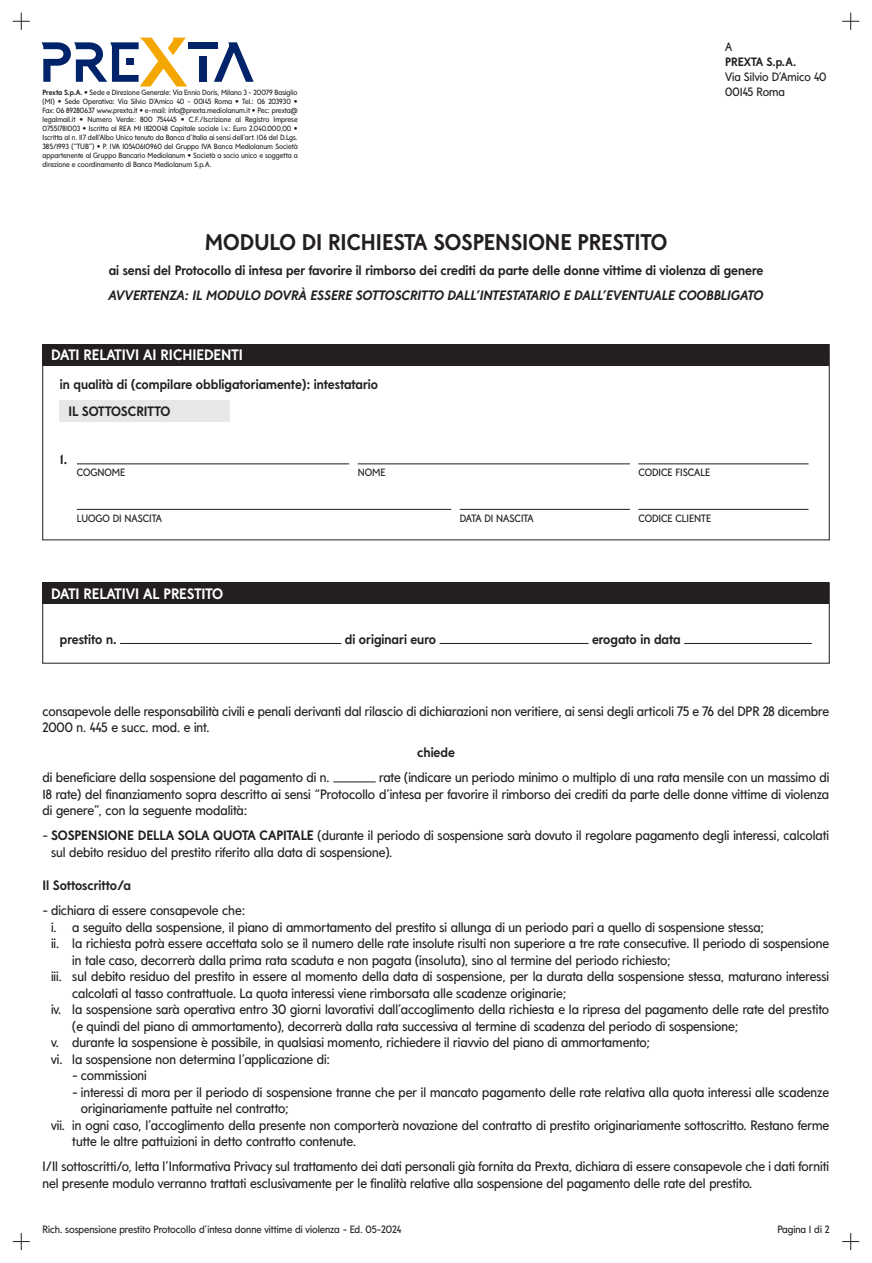
<style>
.page{position:relative;width:872px;height:1263px;background:#fff}
.page>*{position:absolute;margin:0;border:0;box-sizing:border-box;transform-origin:0 0}
.t1{font:700 22.5px "Mediolanum Sans";color:#231f20}
.t2{font:700 15px "Mediolanum Sans";color:#fff}
.t3{font:13.5px/16.5px "Mediolanum Sans";color:#231f20}
.t4{font:700 13.5px/27.8px "Mediolanum Sans";color:#231f20}
.t5{font:italic 700 13.5px "Mediolanum Sans";color:#231f20}
.t6{font:12px/15px "Mediolanum Sans";color:#231f20}
.t7{font:700 12px "Mediolanum Sans";color:#231f20}
.t8{font:10.5px "Mediolanum Sans";color:#231f20}
.t9{font:7.5px/9px "Mediolanum Sans";color:#231f20;text-align:justify}
.s1{font-weight:700}
.s2{font-family:"Helvetica Neue LT Std";font-weight:700}
</style>
<div class="page">
<div style="left:60px;top:401px;width:170px;height:21px;background:#e6e7e9"></div>
<hr style="left:77px;top:464px;width:272px;height:1px;background:#231f20">
<hr style="left:358px;top:464px;width:272px;height:1px;background:#231f20">
<hr style="left:638px;top:464px;width:170px;height:1px;background:#231f20">
<hr style="left:77px;top:509px;width:374px;height:1px;background:#231f20">
<hr style="left:460px;top:509px;width:170px;height:1px;background:#231f20">
<hr style="left:638px;top:509px;width:170px;height:1px;background:#231f20">
<hr style="left:120px;top:643px;width:221px;height:1px;background:#231f20">
<hr style="left:439px;top:643px;width:149px;height:1px;background:#231f20">
<hr style="left:684px;top:643px;width:128px;height:1px;background:#231f20">
<div style="left:43px;top:344px;width:786px;height:22px;background:#231f20"></div>
<div style="left:43px;top:583px;width:786px;height:21px;background:#231f20"></div>
<hr style="left:333px;top:782px;width:43px;height:1px;background:#231f20">
<svg style="left:41px;top:38px;width:146px;height:49px"></svg>
<div style="left:199px;top:56px;width:7px;height:26px;background:#002369"></div>
<div style="left:188px;top:42px;width:29px;height:7px;background:#002369"></div>
<svg style="left:214px;top:42px;width:40px;height:40px"></svg>
<svg style="left:13px;top:13px;width:17px;height:17px"></svg>
<svg style="left:842px;top:13px;width:17px;height:17px"></svg>
<svg style="left:13px;top:1233px;width:17px;height:17px"></svg>
<svg style="left:842px;top:1233px;width:17px;height:17px"></svg>
<p class="t9" style="left:43px;top:88px;width:257px"><span class="s1">Prexta S.p.A.</span> <span class="s2">•</span> Sede e Direzione Generale: Via Ennio Doris, Milano 3 - 20079 Basiglio (MI) <span class="s2">•</span> Sede Operativa: Via Silvio D’Amico 40 - 00145 Roma <span class="s2">•</span> Tel.: 06 203930 <span class="s2">• </span>Fax: 06 89280637 www.prexta.it <span class="s2">•</span> e-mail: info@prexta.mediolanum.it <span class="s2">•</span> Pec: prexta@ legalmail.it <span class="s2">•</span> Numero Verde: 800 754445 <span class="s2">•</span> C.F./Iscrizione al Registro Imprese 07551781003 <span class="s2">•</span> Iscritta al REA MI 1820048 Capitale sociale i.v.: Euro 2.040.000,00 <span class="s2">• </span>Iscritta al n. 117 dell’Albo Unico tenuto da Banca d’Italia ai sensi dell’art. 106 del D.Lgs.<br>385/1993 (“TUB”) <span class="s2">•</span> P. IVA 10540610960 del Gruppo IVA Banca Mediolanum Società appartenente al Gruppo Bancario Mediolanum <span class="s2">•</span> Società a socio unico e soggetta a direzione e coordinamento di Banca Mediolanum S.p.A.</p>
<p class="t6" style="left:725px;top:40px;width:9px">A</p>
<p class="t7" style="left:725px;top:55px;width:72px">PREXTA S.p.A.</p>
<p class="t6" style="left:725px;top:70px;width:103px">Via Silvio D’Amico 40<br>00145 Roma</p>
<h1 class="t1" style="left:205px;top:229px;width:464px">MODULO DI RICHIESTA SOSPENSIONE PRESTITO</h1>
<p class="t4" style="left:109px;top:256px;width:656px">ai sensi del Protocollo di intesa per favorire il rimborso dei crediti da parte delle donne vittime di violenza di genere</p>
<p class="t5" style="left:109px;top:287px;width:656px">AVVERTENZA: IL MODULO DOVRÀ ESSERE SOTTOSCRITTO DALL’INTESTATARIO E DALL’EVENTUALE COOBBLIGATO</p>
<p class="t2" style="left:51px;top:346px;width:193px">DATI RELATIVI AI RICHIEDENTI</p>
<p class="t4" style="left:68px;top:370px;width:311px;text-indent:-9px">in qualità di (compilare obbligatoriamente): intestatario<br>IL SOTTOSCRITTO</p>
<p class="t4" style="left:60px;top:445px;width:9px">1.</p>
<p class="t8" style="left:77px;top:466px;width:50px">COGNOME</p>
<p class="t8" style="left:358px;top:466px;width:29px">NOME</p>
<p class="t8" style="left:638px;top:466px;width:73px">CODICE FISCALE</p>
<p class="t8" style="left:77px;top:512px;width:87px">LUOGO DI NASCITA</p>
<p class="t8" style="left:460px;top:512px;width:75px">DATA DI NASCITA</p>
<p class="t8" style="left:638px;top:512px;width:74px">CODICE CLIENTE</p>
<p class="t2" style="left:51px;top:585px;width:174px">DATI RELATIVI AL PRESTITO</p>
<p class="t4" style="left:60px;top:625px;width:58px">prestito n.</p>
<p class="t4" style="left:345px;top:625px;width:93px">di originari euro</p>
<p class="t4" style="left:592px;top:625px;width:90px">erogato in data</p>
<p class="t3" style="left:43px;top:703px;width:788px">consapevole delle responsabilità civili e penali derivanti dal rilascio di dichiarazioni non veritiere, ai sensi degli articoli 75 e 76 del DPR 28 dicembre<br>2000 n. 445 e succ. mod. e int.</p>
<p class="t4" style="left:417px;top:738px;width:39px">chiede</p>
<p class="t3" style="left:43px;top:769px;width:288px">di beneficiare della sospensione del pagamento di n.</p>
<p class="t3" style="left:43px;top:769px;width:788px;text-align:justify;text-indent:337px">rate (indicare un periodo minimo o multiplo di una rata mensile con un massimo di 18 rate) del finanziamento sopra descritto ai sensi “Protocollo d’intesa per favorire il rimborso dei crediti da parte delle donne vittime di violenza di genere”, con la seguente modalità:</p>
<p class="t3" style="left:51px;top:827px;width:779px;text-indent:-9px">- <span class="s1">SOSPENSIONE DELLA SOLA QUOTA CAPITALE</span> (durante il periodo di sospensione sarà dovuto il regolare pagamento degli interessi, calcolati sul debito residuo del prestito riferito alla data di sospensione).</p>
<p class="t4" style="left:43px;top:871px;width:90px">Il Sottoscritto/a</p>
<p class="t3" style="left:43px;top:902px;width:204px">- dichiara di essere consapevole che:</p>
<p class="t3" style="left:51px;top:919px;width:714px">i. a seguito della sospensione, il piano di ammortamento del prestito si allunga di un periodo pari a quello di sospensione stessa;</p>
<p class="t3" style="left:51px;top:935px;width:779px">ii. la richiesta potrà essere accettata solo se il numero delle rate insolute risulti non superiore a tre rate consecutive. Il periodo di sospensione</p>
<p class="t3" style="left:72px;top:952px;width:600px">in tale caso, decorrerà dalla prima rata scaduta e non pagata (insoluta), sino al termine del periodo richiesto;</p>
<p class="t3" style="left:51px;top:968px;width:779px">iii. sul debito residuo del prestito in essere al momento della data di sospensione, per la durata della sospensione stessa, maturano interessi</p>
<p class="t3" style="left:72px;top:985px;width:495px">calcolati al tasso contrattuale. La quota interessi viene rimborsata alle scadenze originarie;</p>
<p class="t3" style="left:51px;top:1001px;width:779px">iv. la sospensione sarà operativa entro 30 giorni lavorativi dall’accoglimento della richiesta e la ripresa del pagamento delle rate del prestito</p>
<p class="t3" style="left:72px;top:1018px;width:667px">(e quindi del piano di ammortamento), decorrerà dalla rata successiva al termine di scadenza del periodo di sospensione;</p>
<p class="t3" style="left:51px;top:1034px;width:600px">v. durante la sospensione è possibile, in qualsiasi momento, richiedere il riavvio del piano di ammortamento;</p>
<p class="t3" style="left:51px;top:1051px;width:281px">vi. la sospensione non determina l’applicazione di:</p>
<p class="t3" style="left:72px;top:1067px;width:76px">- commissioni</p>
<p class="t3" style="left:72px;top:1084px;width:758px">- interessi di mora per il periodo di sospensione tranne che per il mancato pagamento delle rate relativa alla quota interessi alle scadenze</p>
<p class="t3" style="left:81px;top:1100px;width:209px">originariamente pattuite nel contratto;</p>
<p class="t3" style="left:51px;top:1117px;width:779px">vii. in ogni caso, l’accoglimento della presente non comporterà novazione del contratto di prestito originariamente sottoscritto. Restano ferme</p>
<p class="t3" style="left:72px;top:1133px;width:285px">tutte le altre pattuizioni in detto contratto contenute.</p>
<p class="t3" style="left:43px;top:1158px;width:788px">I/Il sottoscritti/o, letta l’Informativa Privacy sul trattamento dei dati personali già fornita da Prexta, dichiara di essere consapevole che i dati forniti nel presente modulo verranno trattati esclusivamente per le finalità relative alla sospensione del pagamento delle rate del prestito.</p>
<p class="t8" style="left:43px;top:1223px;width:360px">Rich. sospensione prestito Protocollo d’intesa donne vittime di violenza - Ed. 05-2024</p>
<p class="t8" style="left:777px;top:1223px;width:54px">Pagina 1 di 2</p>
</div>
